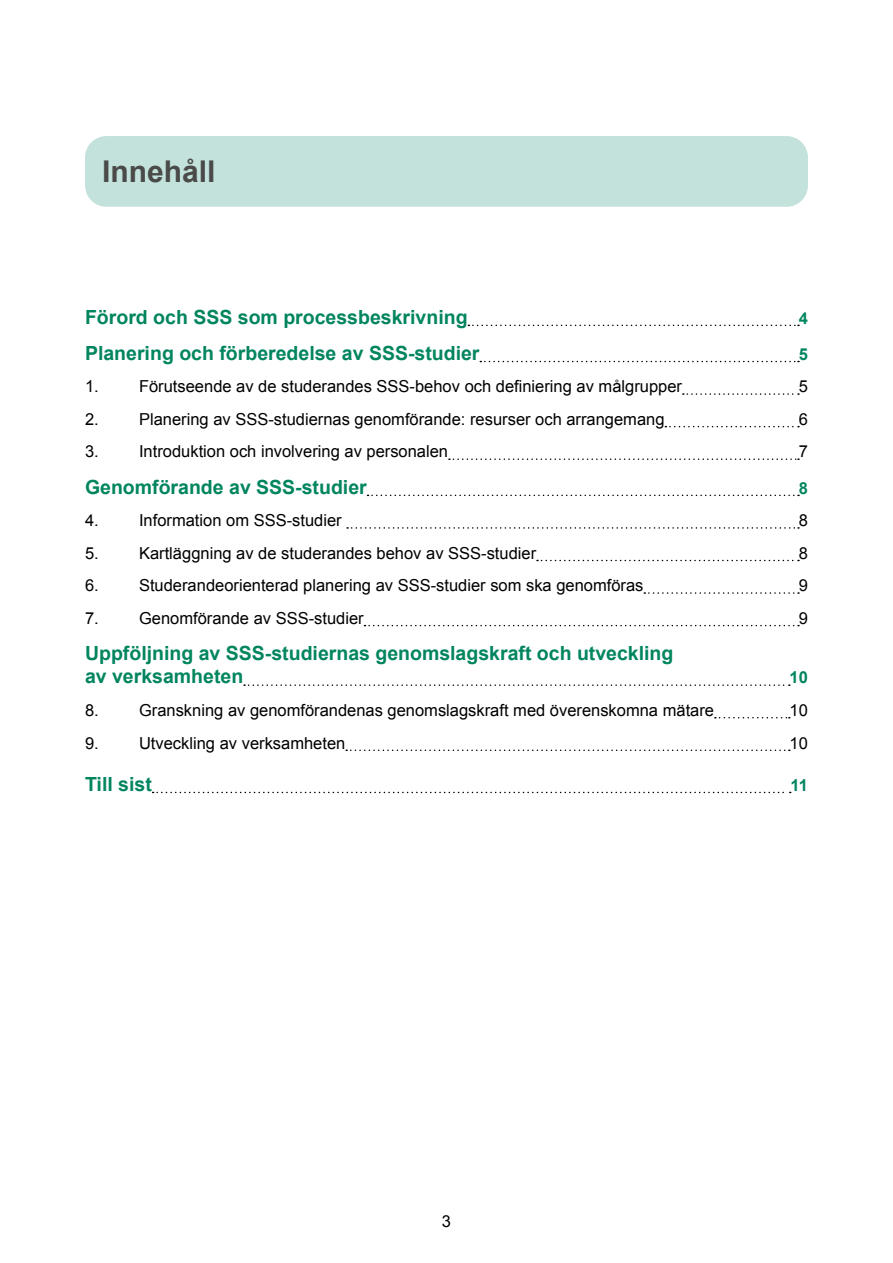
<style>
.page{position:relative;width:893px;height:1263px;background:#fff}
.page>*{position:absolute;margin:0;border:0;box-sizing:border-box;transform-origin:0 0}
.TOC_Heading{font:700 30px "Arial";color:#4a4a49}
.Leipis{font:700 19.5px "Arial";color:#00855f}
.Heading_2{font:700 19.5px "Arial";color:#00855f}
.Leipis-2{font:16.5px "Arial";color:#000}
.Leipis-3{font:700 16.5px "Arial";color:#00855f}
.Heading_2-2{font:700 16.5px "Arial";color:#00855f}
</style>
<div class="page">
<div style="left:85px;top:136px;width:723px;height:71px;background:#c2e2db;border-radius:21px"></div>
<svg style="left:468px;top:325px;width:331px;height:1px"></svg>
<svg style="left:480px;top:361px;width:319px;height:1px"></svg>
<svg style="left:683px;top:393px;width:116px;height:2px"></svg>
<svg style="left:665px;top:426px;width:134px;height:1px"></svg>
<svg style="left:449px;top:458px;width:350px;height:2px"></svg>
<svg style="left:368px;top:495px;width:431px;height:1px"></svg>
<svg style="left:347px;top:527px;width:452px;height:2px"></svg>
<svg style="left:537px;top:560px;width:262px;height:1px"></svg>
<svg style="left:644px;top:592px;width:155px;height:2px"></svg>
<svg style="left:364px;top:625px;width:435px;height:1px"></svg>
<svg style="left:244px;top:684px;width:546px;height:2px"></svg>
<svg style="left:715px;top:717px;width:75px;height:1px"></svg>
<svg style="left:346px;top:749px;width:444px;height:2px"></svg>
<svg style="left:153px;top:792px;width:638px;height:1px"></svg>
<p class="TOC_Heading" style="left:102px;top:152px;width:115px">Innehåll</p>
<p class="Leipis" style="left:85px;top:304px;width:384px">Förord och SSS som processbeskrivning</p>
<p class="Leipis-3" style="left:799px;top:307px;width:11px">4</p>
<p class="Leipis" style="left:85px;top:340px;width:396px">Planering och förberedelse av SSS-studier</p>
<p class="Leipis-3" style="left:799px;top:343px;width:11px">5</p>
<p class="Leipis-2" style="left:85px;top:376px;width:15px">1.</p>
<p class="Leipis-2" style="left:139px;top:376px;width:544px">Förutseende av de studerandes SSS-behov och definiering av målgrupper</p>
<p class="Leipis-2" style="left:799px;top:376px;width:11px">5</p>
<p class="Leipis-2" style="left:85px;top:408px;width:15px">2.</p>
<p class="Leipis-2" style="left:139px;top:408px;width:527px">Planering av SSS-studiernas genomförande: resurser och arrangemang</p>
<p class="Leipis-2" style="left:799px;top:408px;width:11px">6</p>
<p class="Leipis-2" style="left:85px;top:441px;width:15px">3.</p>
<p class="Leipis-2" style="left:139px;top:441px;width:311px">Introduktion och involvering av personalen</p>
<p class="Leipis-2" style="left:799px;top:441px;width:11px">7</p>
<p class="Leipis" style="left:85px;top:474px;width:283px">Genomförande av SSS-studier</p>
<p class="Leipis-3" style="left:799px;top:477px;width:11px">8</p>
<p class="Leipis-2" style="left:85px;top:510px;width:15px">4.</p>
<p class="Leipis-2" style="left:139px;top:510px;width:204px">Information om SSS-studier</p>
<p class="Leipis-2" style="left:799px;top:510px;width:11px">8</p>
<p class="Leipis-2" style="left:85px;top:542px;width:15px">5.</p>
<p class="Leipis-2" style="left:139px;top:542px;width:399px">Kartläggning av de studerandes behov av SSS-studier</p>
<p class="Leipis-2" style="left:799px;top:542px;width:11px">8</p>
<p class="Leipis-2" style="left:85px;top:575px;width:15px">6.</p>
<p class="Leipis-2" style="left:139px;top:575px;width:506px">Studerandeorienterad planering av SSS-studier som ska genomföras</p>
<p class="Leipis-2" style="left:799px;top:575px;width:11px">9</p>
<p class="Leipis-2" style="left:85px;top:607px;width:15px">7.</p>
<p class="Leipis-2" style="left:139px;top:607px;width:226px">Genomförande av SSS-studier</p>
<p class="Leipis-2" style="left:799px;top:607px;width:11px">9</p>
<p class="Leipis" style="left:85px;top:640px;width:590px">Uppföljning av SSS-studiernas genomslagskraft och utveckling</p>
<p class="Leipis" style="left:85px;top:664px;width:160px">av verksamheten</p>
<p class="Leipis-3" style="left:790px;top:667px;width:20px">10</p>
<p class="Leipis-2" style="left:85px;top:699px;width:15px">8.</p>
<p class="Leipis-2" style="left:139px;top:699px;width:576px">Granskning av genomförandenas genomslagskraft med överenskomna mätare</p>
<p class="Leipis-2" style="left:790px;top:699px;width:20px">10</p>
<p class="Leipis-2" style="left:85px;top:732px;width:15px">9.</p>
<p class="Leipis-2" style="left:139px;top:732px;width:208px">Utveckling av verksamheten</p>
<p class="Leipis-2" style="left:790px;top:732px;width:20px">10</p>
<p class="Heading_2" style="left:85px;top:771px;width:68px">Till sist</p>
<p class="Heading_2-2" style="left:790px;top:774px;width:19px">11</p>
<p class="Leipis-2" style="left:442px;top:1210px;width:11px">3</p>
</div>
